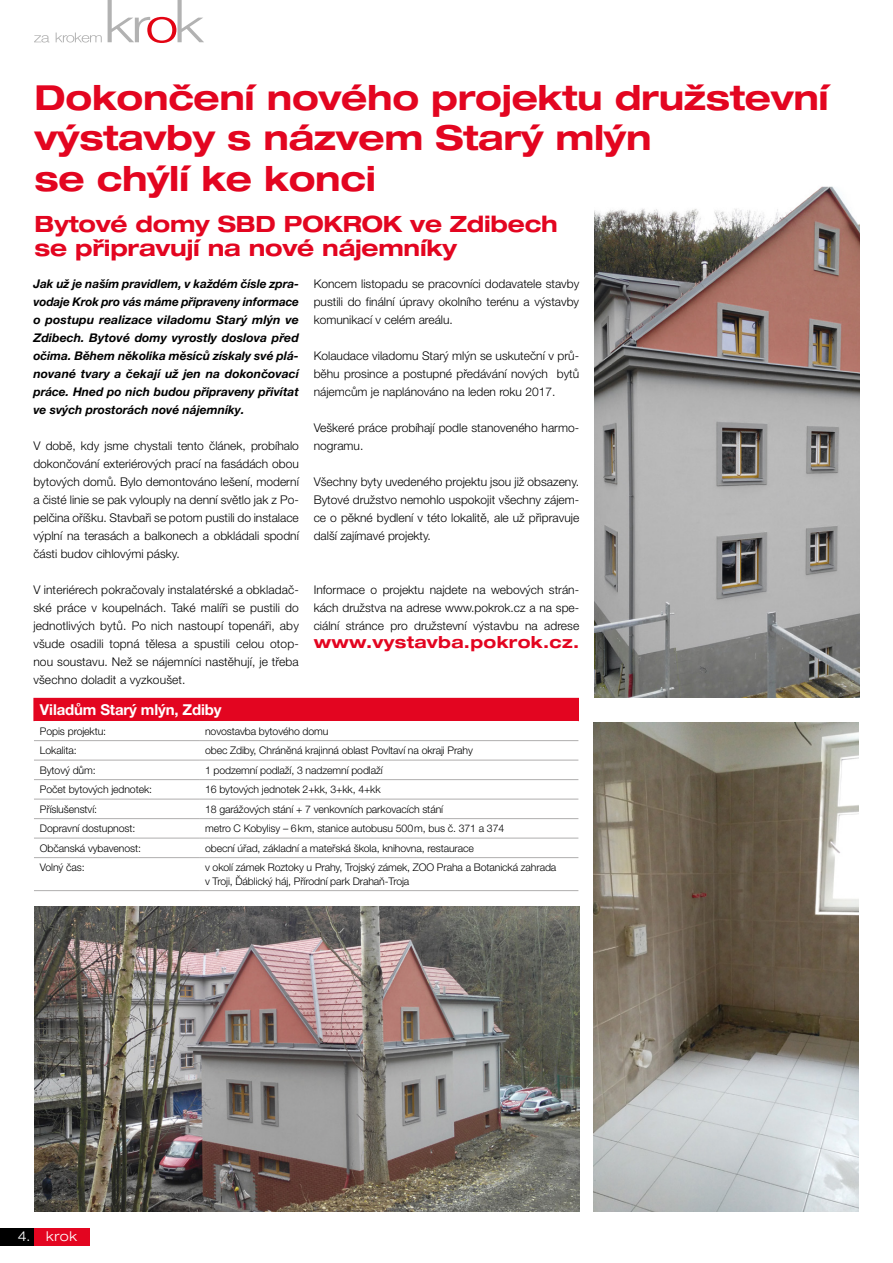
<style>
.page{position:relative;width:893px;height:1263px;background:#fff}
.page>*{position:absolute;margin:0;border:0;box-sizing:border-box;transform-origin:0 0}
.t1{font:700 expanded 34.5px/40.5px "Helvetica Neue LT Pro";letter-spacing:-.01em;color:#e30520}
.t2{font:700 expanded 22.5px/24px "Helvetica Neue LT Pro";letter-spacing:-.01em;color:#e30520}
.t3{font:700 expanded 16.5px "Helvetica Neue LT Pro";letter-spacing:.02em;color:#e30520}
.t4{font:700 15px "Helvetica Neue LT Pro";letter-spacing:-.01em;color:#fff}
.t5{font:300 expanded 13.5px "Helvetica Neue LT Pro";color:#fff}
.t6{font:300 12px/18px "Helvetica Neue LT Pro";color:#000;text-align:justify}
.t7{font:italic 700 12px/18px "Helvetica Neue LT Pro";color:#000;text-align:justify}
.t8{font:300 10.5px/13.5px "Helvetica Neue LT Pro";letter-spacing:-.01em;color:#000}
</style>
<div class="page">
<div style="left:34px;top:1229px;width:55px;height:17px;background:#e30520"></div>
<div style="left:0;top:1229px;width:34px;height:17px;background:#000"></div>
<svg style="left:108px;top:0;width:96px;height:43px"></svg>
<svg style="left:34px;top:35px;width:16px;height:8px"></svg>
<svg style="left:56px;top:33px;width:46px;height:10px"></svg>
<div style="left:34px;top:698px;width:544px;height:23px;background:#e30520"></div>
<hr style="left:33px;top:698px;width:166px;height:1px;background:#e30520">
<hr style="left:33px;top:699px;width:2px;height:22px;background:#e30520">
<hr style="left:199px;top:698px;width:380px;height:1px;background:#e30520">
<svg style="left:578px;top:699px;width:1px;height:22px"></svg>
<hr style="left:34px;top:740px;width:165px;height:1px;background:#b3b2b2">
<hr style="left:199px;top:740px;width:379px;height:1px;background:#b3b2b2">
<hr style="left:34px;top:759px;width:165px;height:2px;background:#b3b2b2">
<hr style="left:199px;top:759px;width:379px;height:2px;background:#b3b2b2">
<hr style="left:34px;top:779px;width:165px;height:1px;background:#b3b2b2">
<hr style="left:199px;top:779px;width:379px;height:1px;background:#b3b2b2">
<hr style="left:34px;top:798px;width:165px;height:2px;background:#b3b2b2">
<hr style="left:199px;top:798px;width:379px;height:2px;background:#b3b2b2">
<hr style="left:34px;top:818px;width:165px;height:1px;background:#b3b2b2">
<hr style="left:199px;top:818px;width:379px;height:1px;background:#b3b2b2">
<hr style="left:34px;top:837px;width:165px;height:2px;background:#b3b2b2">
<hr style="left:199px;top:837px;width:379px;height:2px;background:#b3b2b2">
<hr style="left:34px;top:857px;width:165px;height:1px;background:#b3b2b2">
<hr style="left:199px;top:857px;width:379px;height:1px;background:#b3b2b2">
<hr style="left:34px;top:890px;width:165px;height:1px;background:#b3b2b2">
<hr style="left:199px;top:890px;width:379px;height:1px;background:#b3b2b2">
<img style="left:34px;top:906px;width:545px;height:306px">
<img style="left:594px;top:186px;width:266px;height:512px">
<img style="left:594px;top:722px;width:265px;height:490px">
<h1 class="t1" style="left:35px;top:76px;width:796px">Dokončení nového projektu družstevní výstavby s názvem Starý mlýn<br>se chýlí ke konci</h1>
<h2 class="t2" style="left:35px;top:211px;width:525px">Bytové domy SBD POKROK ve Zdibech se připravují na nové nájemníky</h2>
<p class="t7" style="left:33px;top:274px;width:267px">Jak už je naším pravidlem, v každém čísle zpra&shy;vodaje Krok pro vás máme připraveny informace o postupu realizace viladomu Starý mlýn ve Zdibech. Bytové domy vyrostly doslova před očima. Během několika měsíců získaly své plá&shy;nované tvary a čekají už jen na dokončovací práce. Hned po nich budou připraveny přivítat ve svých prostorách nové nájemníky.</p>
<p class="t6" style="left:33px;top:436px;width:267px">V době, kdy jsme chystali tento článek, probíhalo dokončování exteriérových prací na fasádách obou bytových domů. Bylo demontováno lešení, moderní a čisté linie se pak vylouply na denní světlo jak z Po&shy;pelčina oříšku. Stavbaři se potom pustili do instalace výplní na terasách a balkonech a obkládali spodní části budov cihlovými pásky.</p>
<p class="t6" style="left:33px;top:580px;width:267px">V interiérech pokračovaly instalatérské a obkladač&shy;ské práce v koupelnách. Také malíři se pustili do jednotlivých bytů. Po nich nastoupí topenáři, aby všude osadili topná tělesa a spustili celou otop&shy;nou soustavu. Než se nájemníci nastěhují, je třeba všechno doladit a vyzkoušet.</p>
<p class="t6" style="left:314px;top:274px;width:267px">Koncem listopadu se pracovníci dodavatele stavby pustili do finální úpravy okolního terénu a výstavby komunikací v celém areálu.</p>
<p class="t6" style="left:314px;top:346px;width:267px">Kolaudace viladomu Starý mlýn se uskuteční v prů&shy;běhu prosince a postupné předávání nových bytů nájemcům je naplánováno na leden roku 2017.</p>
<p class="t6" style="left:314px;top:418px;width:267px">Veškeré práce probíhají podle stanoveného harmo&shy;nogramu.</p>
<p class="t6" style="left:314px;top:472px;width:267px">Všechny byty uvedeného projektu jsou již obsazeny.<br>Bytové družstvo nemohlo uspokojit všechny zájem&shy;ce o pěkné bydlení v této lokalitě, ale už připravuje další zajímavé projekty.</p>
<p class="t6" style="left:314px;top:580px;width:267px">Informace o projektu najdete na webových strán&shy;kách družstva na adrese www.pokrok.cz a na spe&shy;ciální stránce pro družstevní výstavbu na adrese</p>
<h3 class="t3" style="left:314px;top:631px;width:267px">www.vystavba.pokrok.cz.</h3>
<p class="t4" style="left:40px;top:700px;width:183px">Viladům Starý mlýn, Zdiby</p>
<p class="t8" style="left:40px;top:724px;width:68px">Popis projektu:</p>
<p class="t8" style="left:205px;top:724px;width:125px">novostavba bytového domu</p>
<p class="t8" style="left:40px;top:743px;width:38px">Lokalita:</p>
<p class="t8" style="left:205px;top:743px;width:269px">obec Zdiby, Chráněná krajinná oblast Povltaví na okraji Prahy</p>
<p class="t8" style="left:40px;top:763px;width:57px">Bytový dům:</p>
<p class="t8" style="left:205px;top:763px;width:179px">1 podzemní podlaží, 3 nadzemní podlaží</p>
<p class="t8" style="left:40px;top:782px;width:114px">Počet bytových jednotek:</p>
<p class="t8" style="left:205px;top:782px;width:177px">16 bytových jednotek 2+kk, 3+kk, 4+kk</p>
<p class="t8" style="left:40px;top:802px;width:59px">Příslušenství:</p>
<p class="t8" style="left:205px;top:802px;width:240px">18 garážových stání + 7 venkovních parkovacích stání</p>
<p class="t8" style="left:40px;top:821px;width:97px">Dopravní dostupnost:</p>
<p class="t8" style="left:205px;top:821px;width:301px">metro C Kobylisy – 6km, stanice autobusu 500m, bus č. 371 a 374</p>
<p class="t8" style="left:40px;top:841px;width:103px">Občanská vybavenost:</p>
<p class="t8" style="left:205px;top:841px;width:270px">obecní úřad, základní a mateřská škola, knihovna, restaurace</p>
<p class="t8" style="left:40px;top:860px;width:46px">Volný čas:</p>
<p class="t8" style="left:205px;top:860px;width:353px">v okolí zámek Roztoky u Prahy, Trojský zámek, ZOO Praha a Botanická zahrada v Troji, Ďáblický háj, Přírodní park Drahaň-Troja</p>
<p class="t5" style="left:18px;top:1228px;width:61px">4. krok</p>
</div>
